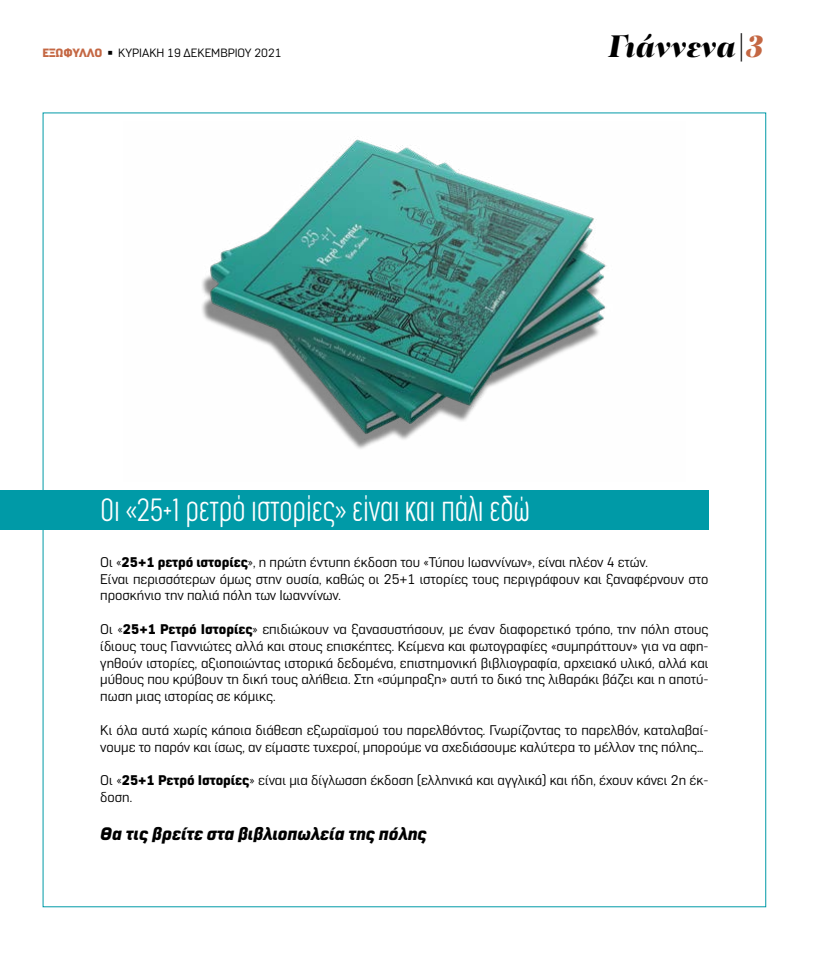
<style>
.page{position:relative;width:823px;height:964px;background:#fff}
.page>*{position:absolute;margin:0;border:0;box-sizing:border-box;transform-origin:0 0}
.t1{font:italic 900 32px "PF Regal Display Pro";color:#000}
.t2{font:200 30px "Cocogoose Compressed";color:#fff}
.t3{font:italic 900 18px "Normative Pro";color:#000}
.t4{font:14px/16.8px "Normative Pro";color:#000}
.t5{font:12px "Normative Pro";color:#000}
.s1{font-weight:900;color:#c46743}
.s2{color:#c46743}
.s3{font-weight:900}
</style>
<div class="page">
<img style="left:202px;top:138px;width:405px;height:311px">
<div style="left:0;top:490px;width:708px;height:39px;background:#009aa7"></div>
<p class="t5" style="left:43px;top:46px;width:240px"><span class="s1">ΕΞΩΦΥΛΛΟ</span> ◾ ΚΥΡΙΑΚΗ 19 ΔΕΚΕΜΒΡΙΟΥ 2021</p>
<h1 class="t1" style="left:608px;top:26px;width:157px">Γιάννενα|<span class="s2">3</span></h1>
<h2 class="t2" style="left:100px;top:490px;width:430px">Οι «25+1 ρετρό ιστορίες» είναι και πάλι εδώ</h2>
<p class="t4" style="left:100px;top:553px;width:609px">Οι «<span class="s3">25+1 ρετρό ιστορίες</span>», η πρώτη έντυπη έκδοση του «Τύπου Ιωαννίνων», είναι πλέον 4 ετών.<br>Είναι περισσότερων όμως στην ουσία, καθώς οι 25+1 ιστορίες τους περιγράφουν και ξαναφέρνουν στο προσκήνιο την παλιά πόλη των Ιωαννίνων.</p>
<p class="t4" style="left:100px;top:621px;width:609px;text-align:justify">Οι «<span class="s3">25+1 Ρετρό Ιστορίες</span>» επιδιώκουν να ξανασυστήσουν, με έναν διαφορετικό τρόπο, την πόλη στους ίδιους τους Γιαννιώτες αλλά και στους επισκέπτες. Κείμενα και φωτογραφίες «συμπράττουν» για να αφη&shy;γηθούν ιστορίες, αξιοποιώντας ιστορικά δεδομένα, επιστημονική βιβλιογραφία, αρχειακό υλικό, αλλά και μύθους που κρύβουν τη δική τους αλήθεια. Στη «σύμπραξη» αυτή το δικό της λιθαράκι βάζει και η αποτύ&shy;πωση μιας ιστορίας σε κόμικς.</p>
<p class="t4" style="left:100px;top:721px;width:609px">Κι όλα αυτά χωρίς κάποια διάθεση εξωραϊσμού του παρελθόντος. Γνωρίζοντας το παρελθόν, καταλαβαί&shy;νουμε το παρόν και ίσως, αν είμαστε τυχεροί, μπορούμε να σχεδιάσουμε καλύτερα το μέλλον της πόλης...</p>
<p class="t4" style="left:100px;top:772px;width:609px">Οι «<span class="s3">25+1 Ρετρό Ιστορίες</span>» είναι μια δίγλωσση έκδοση (ελληνικά και αγγλικά) και ήδη, έχουν κάνει 2η έκ&shy;δοση.</p>
<p class="t3" style="left:100px;top:823px;width:328px">Θα τις βρείτε στα βιβλιοπωλεία της πόλης</p>
</div>
